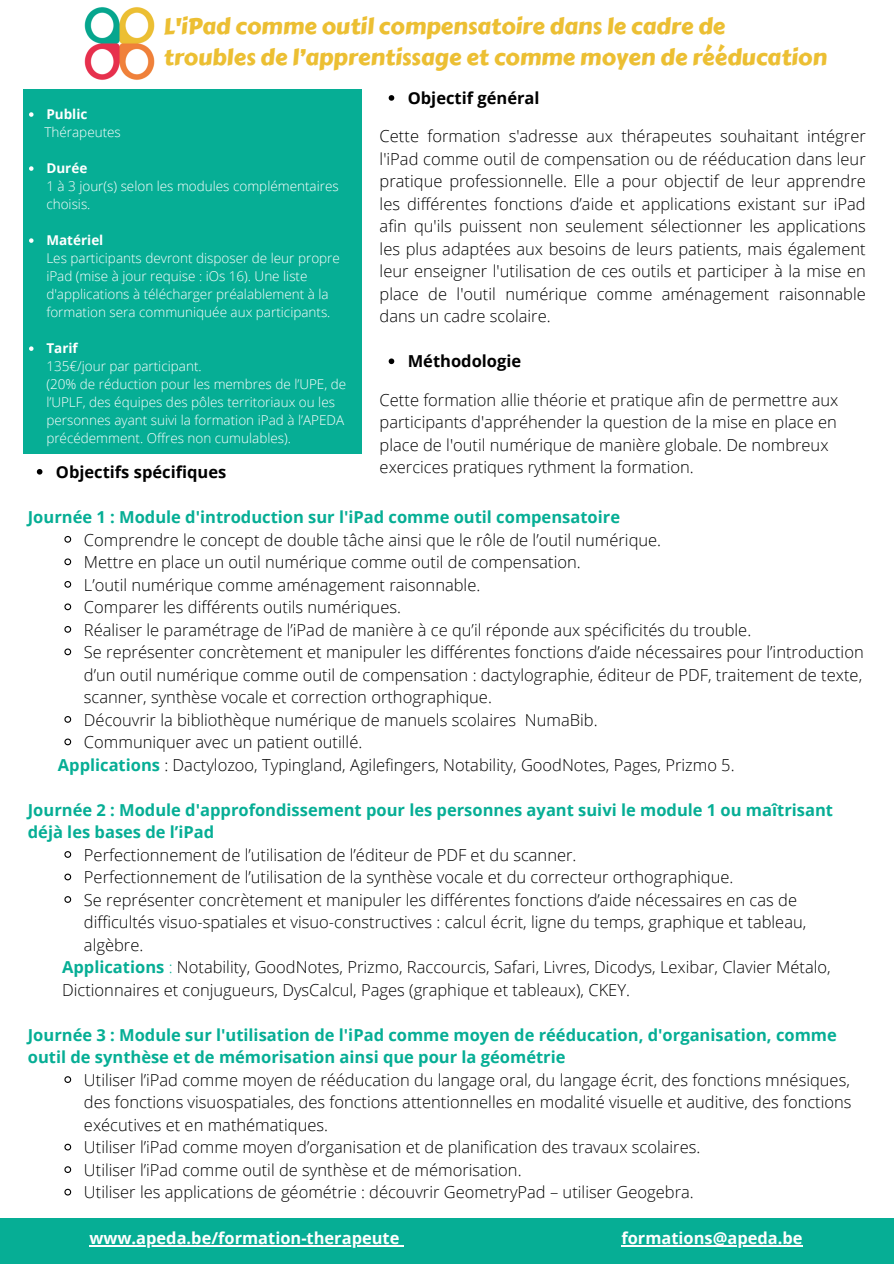
<style>
.page{position:relative;width:894px;height:1264px;background:#fff}
.page>*{position:absolute;margin:0;border:0;box-sizing:border-box;transform-origin:0 0}
.t1{font:22.5px/31.5px "Carter One";color:#ecbf33}
.t2{font:300 16.5px/22.5px "Open Sans";color:#000;text-align:justify}
.t3{font:700 16.5px/22.5px "Open Sans";color:#06ae95}
.t4{font:700 16.5px "Open Sans";color:#fff}
.t5{font:700 16.5px "Open Sans";color:#000}
.t6{font:300 13.5px/18px "Open Sans";color:#fff}
.t7{font:700 13.5px "Open Sans";color:#fff}
.s1{font-weight:700;color:#06ae95}
.s2{color:#06ae95}
</style>
<div class="page">
<img style="left:84px;top:7px;width:71px;height:73px">
<div style="left:23px;top:89px;width:339px;height:365px;background:#06ae95"></div>
<svg style="left:29px;top:112px;width:5px;height:5px"></svg>
<svg style="left:29px;top:166px;width:5px;height:5px"></svg>
<svg style="left:29px;top:238px;width:5px;height:5px"></svg>
<svg style="left:29px;top:346px;width:5px;height:5px"></svg>
<svg style="left:388px;top:95px;width:6px;height:6px"></svg>
<svg style="left:388px;top:358px;width:6px;height:6px"></svg>
<svg style="left:37px;top:469px;width:5px;height:5px"></svg>
<svg style="left:64px;top:536px;width:8px;height:7px"></svg>
<svg style="left:64px;top:558px;width:8px;height:8px"></svg>
<svg style="left:64px;top:581px;width:8px;height:7px"></svg>
<svg style="left:64px;top:603px;width:8px;height:8px"></svg>
<svg style="left:64px;top:626px;width:8px;height:7px"></svg>
<svg style="left:64px;top:648px;width:8px;height:8px"></svg>
<svg style="left:64px;top:716px;width:8px;height:7px"></svg>
<svg style="left:64px;top:738px;width:8px;height:8px"></svg>
<svg style="left:64px;top:851px;width:8px;height:7px"></svg>
<svg style="left:64px;top:873px;width:8px;height:8px"></svg>
<svg style="left:64px;top:896px;width:8px;height:7px"></svg>
<svg style="left:64px;top:1076px;width:8px;height:7px"></svg>
<svg style="left:64px;top:1143px;width:8px;height:8px"></svg>
<svg style="left:64px;top:1166px;width:8px;height:7px"></svg>
<svg style="left:64px;top:1188px;width:8px;height:8px"></svg>
<div style="left:0;top:1217px;width:893px;height:46px;background:#06ae95"></div>
<hr style="left:89px;top:1244px;width:310px;height:2px;background:#fff">
<hr style="left:621px;top:1244px;width:181px;height:2px;background:#fff">
<h1 class="t1" style="left:163px;top:11px;width:664px">L'iPad comme outil compensatoire dans le cadre de<br>troubles de l’apprentissage et comme moyen de rééducation</h1>
<p class="t7" style="left:46px;top:105px;width:43px">Public</p>
<p class="t6" style="left:44px;top:123px;width:78px">Thérapeutes</p>
<p class="t7" style="left:46px;top:159px;width:42px">Durée</p>
<p class="t6" style="left:46px;top:177px;width:294px">1 à 3 jour(s) selon les modules complémentaires choisis.</p>
<p class="t7" style="left:46px;top:231px;width:59px">Matériel</p>
<p class="t6" style="left:46px;top:249px;width:295px">Les participants devront disposer de leur propre iPad (mise à jour requise : iOs 16). Une liste d'applications à télécharger préalablement à la formation sera communiquée aux participants.</p>
<p class="t7" style="left:46px;top:339px;width:33px">Tarif</p>
<p class="t6" style="left:46px;top:357px;width:157px">135€/jour par participant.</p>
<p class="t6" style="left:46px;top:375px;width:301px">(20% de réduction pour les membres de l’UPE, de l’UPLF, des équipes des pôles territoriaux ou les personnes ayant suivi la formation iPad à l’APEDA précédemment. Offres non cumulables).</p>
<p class="t5" style="left:407px;top:86px;width:133px">Objectif général</p>
<h3 class="t2" style="left:379px;top:125px;width:487px">Cette formation s'adresse aux thérapeutes souhaitant intégrer l'iPad comme outil de compensation ou de rééducation dans leur pratique professionnelle. Elle a pour objectif de leur apprendre les différentes fonctions d’aide et applications existant sur iPad afin qu'ils puissent non seulement sélectionner les applications les plus adaptées aux besoins de leurs patients, mais également leur enseigner l'utilisation de ces outils et participer à la mise en place de l'outil numérique comme aménagement raisonnable dans un cadre scolaire.</h3>
<p class="t5" style="left:407px;top:350px;width:115px">Méthodologie</p>
<h3 class="t2" style="left:379px;top:388px;width:460px">Cette formation allie théorie et pratique afin de permettre aux</h3>
<p class="t2" style="left:379px;top:410px;width:458px">participants d'appréhender la question de la mise en place en place de l'outil numérique de manière globale. De nombreux</p>
<h2 class="t5" style="left:56px;top:460px;width:172px">Objectifs spécifiques</h2>
<p class="t2" style="left:379px;top:455px;width:315px">exercices pratiques rythment la formation.</p>
<p class="t3" style="left:28px;top:505px;width:593px">Journée 1 : Module d'introduction sur l'iPad comme outil compensatoire</p>
<p class="t2" style="left:84px;top:528px;width:578px">Comprendre le concept de double tâche ainsi que le rôle de l’outil numérique.</p>
<p class="t2" style="left:84px;top:550px;width:498px">Mettre en place un outil numérique comme outil de compensation.</p>
<p class="t2" style="left:84px;top:573px;width:398px">L’outil numérique comme aménagement raisonnable.</p>
<p class="t2" style="left:84px;top:595px;width:318px">Comparer les différents outils numériques.</p>
<p class="t2" style="left:84px;top:618px;width:668px">Réaliser le paramétrage de l’iPad de manière à ce qu’il réponde aux spécificités du trouble.</p>
<p class="t2" style="left:84px;top:640px;width:781px">Se représenter concrètement et manipuler les différentes fonctions d’aide nécessaires pour l’introduction d’un outil numérique comme outil de compensation : dactylographie, éditeur de PDF, traitement de texte, scanner, synthèse vocale et correction orthographique.</p>
<p class="t2" style="left:84px;top:708px;width:515px">Découvrir la bibliothèque numérique de manuels scolaires NumaBib.</p>
<h3 class="t2" style="left:84px;top:730px;width:280px">Communiquer avec un patient outillé.</h3>
<h2 class="t2" style="left:58px;top:753px;width:678px"><span class="s1">Applications</span> : Dactylozoo, Typingland, Agilefingers, Notability, GoodNotes, Pages, Prizmo 5.</h2>
<p class="t3" style="left:28px;top:798px;width:806px">Journée 2 : Module d'approfondissement pour les personnes ayant suivi le module 1 ou maîtrisant déjà les bases de l’iPad</p>
<p class="t2" style="left:84px;top:843px;width:494px">Perfectionnement de l’utilisation de l’éditeur de PDF et du scanner.</p>
<p class="t2" style="left:84px;top:865px;width:650px">Perfectionnement de l’utilisation de la synthèse vocale et du correcteur orthographique.</p>
<h3 class="t2" style="left:84px;top:888px;width:723px;text-align:left">Se représenter concrètement et manipuler les différentes fonctions d’aide nécessaires en cas de difficultés visuo-spatiales et visuo-constructives : calcul écrit, ligne du temps, graphique et tableau, algèbre.</h3>
<h2 class="t2" style="left:62px;top:955px;width:769px"><span class="s1">Applications</span> <span class="s2">:</span> Notability, GoodNotes, Prizmo, Raccourcis, Safari, Livres, Dicodys, Lexibar, Clavier Métalo,<br>Dictionnaires et conjugueurs, DysCalcul, Pages (graphique et tableaux), CKEY.</h2>
<p class="t3" style="left:28px;top:1023px;width:810px">Journée 3 : Module sur l'utilisation de l'iPad comme moyen de rééducation, d'organisation, comme outil de synthèse et de mémorisation ainsi que pour la géométrie</p>
<p class="t2" style="left:84px;top:1068px;width:768px">Utiliser l’iPad comme moyen de rééducation du langage oral, du langage écrit, des fonctions mnésiques, des fonctions visuospatiales, des fonctions attentionnelles en modalité visuelle et auditive, des fonctions exécutives et en mathématiques.</p>
<p class="t2" style="left:84px;top:1135px;width:617px">Utiliser l’iPad comme moyen d’organisation et de planification des travaux scolaires.</p>
<p class="t2" style="left:84px;top:1158px;width:439px">Utiliser l’iPad comme outil de synthèse et de mémorisation.</p>
<h2 class="t2" style="left:84px;top:1180px;width:611px">Utiliser les applications de géométrie : découvrir GeometryPad – utiliser Geogebra.</h2>
<p class="t4" style="left:89px;top:1226px;width:311px">www.apeda.be/formation-therapeute</p>
<p class="t4" style="left:621px;top:1226px;width:183px">formations@apeda.be</p>
</div>
